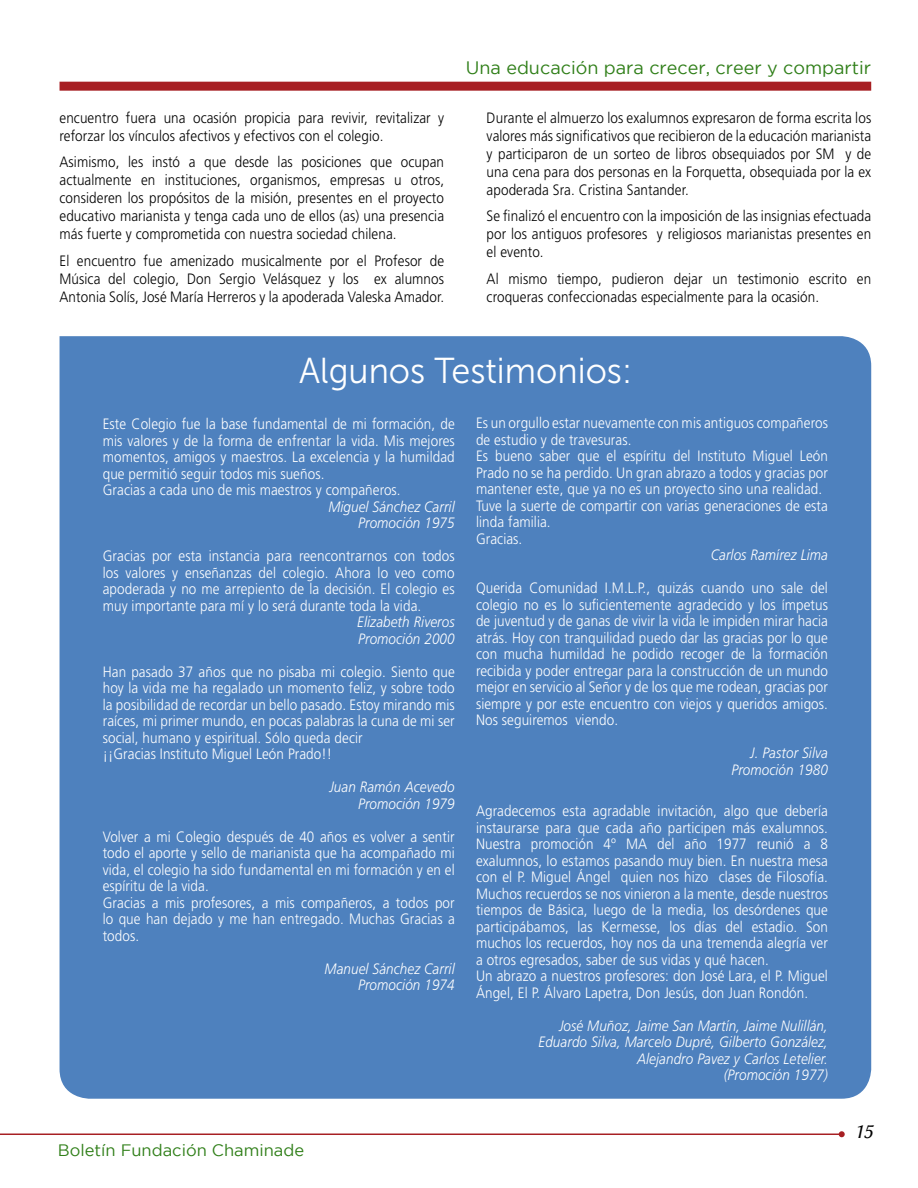
<style>
.page{position:relative;width:918px;height:1188px;background:#fff}
.page>*{position:absolute;margin:0;border:0;box-sizing:border-box;transform-origin:0 0}
.t1{font:36px "Museo Sans 300";color:#fff;scale:.95 1}
.t2{font:21px "Lin Biolinum Slanted";color:#000}
.t3{font:18px "Gotham";color:#307f19}
.t4{font:16.5px "Gotham";color:#307f19}
.t5{font:300 15px/16.5px "Frutiger LT Std";letter-spacing:.005em;color:#fff;scale:.9 1}
.t6{font:300 15px/18px "Frutiger LT Std";letter-spacing:.005em;color:#000;text-align:justify;scale:.9 1}
.t7{font:italic 300 15px/16.5px "Frutiger LT Std";letter-spacing:.005em;color:#fff;text-align:right;scale:.9 1}
</style>
<div class="page">
<hr style="left:0;top:1134px;width:842px;height:1px;background:#a71f23">
<svg style="left:839px;top:1131px;width:6px;height:6px"></svg>
<div style="left:60px;top:82px;width:811px;height:9px;background:#a71f23"></div>
<div style="left:60px;top:336px;width:811px;height:763px;background:#4e81be"></div>
<p class="t6" style="left:60px;top:109px;width:429px">encuentro fuera una ocasión propicia para revivir, revitalizar y reforzar los vínculos afectivos y efectivos con el colegio.</p>
<p class="t6" style="left:60px;top:153px;width:429px">Asimismo, les instó a que desde las posiciones que ocupan actualmente en instituciones, organismos, empresas u otros, consideren los propósitos de la misión, presentes en el proyecto educativo marianista y tenga cada uno de ellos (as) una presencia más fuerte y comprometida con nuestra sociedad chilena.</p>
<p class="t6" style="left:60px;top:252px;width:429px">El encuentro fue amenizado musicalmente por el Profesor de Música del colegio, Don Sergio Velásquez y los ex alumnos Antonia Solís, José María Herreros y la apoderada Valeska Amador.</p>
<p class="t3" style="left:466px;top:57px;width:407px">Una educación para crecer, creer y compartir</p>
<p class="t6" style="left:487px;top:109px;width:429px">Durante el almuerzo los exalumnos expresaron de forma escrita los valores más significativos que recibieron de la educación marianista y participaron de un sorteo de libros obsequiados por SM y de una cena para dos personas en la Forquetta, obsequiada por la ex apoderada Sra. Cristina Santander.</p>
<p class="t6" style="left:487px;top:207px;width:429px">Se finalizó el encuentro con la imposición de las insignias efectuada por los antiguos profesores y religiosos marianistas presentes en el evento.</p>
<p class="t6" style="left:487px;top:270px;width:429px">Al mismo tiempo, pudieron dejar un testimonio escrito en croqueras confeccionadas especialmente para la ocasión.</p>
<h1 class="t1" style="left:299px;top:351px;width:352px">Algunos Testimonios:</h1>
<p class="t5" style="left:103px;top:416px;width:393px">Este Colegio fue la base fundamental de mi formación, de mis valores y de la forma de enfrentar la vida. Mis mejores momentos, amigos y maestros. La excelencia y la humildad que permitió seguir todos mis sueños.<br>Gracias a cada uno de mis maestros y compañeros.</p>
<p class="t7" style="left:328px;top:498px;width:142px">Miguel Sánchez Carril<br>Promoción 1975</p>
<p class="t5" style="left:103px;top:548px;width:393px;text-align:justify">Gracias por esta instancia para reencontrarnos con todos los valores y enseñanzas del colegio. Ahora lo veo como apoderada y no me arrepiento de la decisión. El colegio es muy importante para mí y lo será durante toda la vida.</p>
<p class="t7" style="left:357px;top:614px;width:110px;text-align:left">Elizabeth Riveros<br>Promoción 2000</p>
<p class="t5" style="left:103px;top:663px;width:393px">Han pasado 37 años que no pisaba mi colegio. Siento que hoy la vida me ha regalado un momento feliz, y sobre todo la posibilidad de recordar un bello pasado. Estoy mirando mis raíces, mi primer mundo, en pocas palabras la cuna de mi ser social, humano y espiritual. Sólo queda decir<br>¡¡Gracias Instituto Miguel León Prado!!</p>
<p class="t7" style="left:329px;top:779px;width:141px">Juan Ramón Acevedo<br>Promoción 1979</p>
<p class="t5" style="left:103px;top:828px;width:393px">Volver a mi Colegio después de 40 años es volver a sentir todo el aporte y sello de marianista que ha acompañado mi vida, el colegio ha sido fundamental en mi formación y en el espíritu de la vida.<br>Gracias a mis profesores, a mis compañeros, a todos por lo que han dejado y me han entregado. Muchas Gracias a todos.</p>
<p class="t7" style="left:325px;top:960px;width:146px">Manuel Sánchez Carril<br>Promoción 1974</p>
<p class="t5" style="left:476px;top:415px;width:393px">Es un orgullo estar nuevamente con mis antiguos compañeros de estudio y de travesuras.<br>Es bueno saber que el espíritu del Instituto Miguel León Prado no se ha perdido. Un gran abrazo a todos y gracias por mantener este, que ya no es un proyecto sino una realidad.<br>Tuve la suerte de compartir con varias generaciones de esta linda familia.<br>Gracias.</p>
<p class="t7" style="left:711px;top:547px;width:132px">Carlos Ramírez Lima</p>
<p class="t5" style="left:476px;top:580px;width:393px;text-align:justify">Querida Comunidad I.M.L.P., quizás cuando uno sale del colegio no es lo suficientemente agradecido y los ímpetus de juventud y de ganas de vivir la vida le impiden mirar hacia atrás. Hoy con tranquilidad puedo dar las gracias por lo que con mucha humildad he podido recoger de la formación recibida y poder entregar para la construcción de un mundo mejor en servicio al Señor y de los que me rodean, gracias por siempre y por este encuentro con viejos y queridos amigos.<br>Nos seguiremos viendo.</p>
<p class="t7" style="left:731px;top:745px;width:109px">J. Pastor Silva<br>Promoción 1980</p>
<p class="t5" style="left:476px;top:803px;width:393px">Agradecemos esta agradable invitación, algo que debería instaurarse para que cada año participen más exalumnos.<br>Nuestra promoción 4º MA del año 1977 reunió a 8 exalumnos, lo estamos pasando muy bien. En nuestra mesa con el P. Miguel Ángel quien nos hizo clases de Filosofía.<br>Muchos recuerdos se nos vinieron a la mente, desde nuestros tiempos de Básica, luego de la media, los desórdenes que participábamos, las Kermesse, los días del estadio. Son muchos los recuerdos, hoy nos da una tremenda alegría ver a otros egresados, saber de sus vidas y qué hacen.<br>Un abrazo a nuestros profesores: don José Lara, el P. Miguel Ángel, El P. Álvaro Lapetra, Don Jesús, don Juan Rondón.</p>
<p class="t7" style="left:539px;top:1017px;width:323px">José Muñoz, Jaime San Martín, Jaime Nulillán, Eduardo Silva, Marcelo Dupré, Gilberto González, Alejandro Pavez y Carlos Letelier.<br>(Promoción 1977)</p>
<p class="t4" style="left:58px;top:1141px;width:248px">Boletín Fundación Chaminade</p>
<h2 class="t2" style="left:854px;top:1119px;width:21px">15</h2>
</div>
